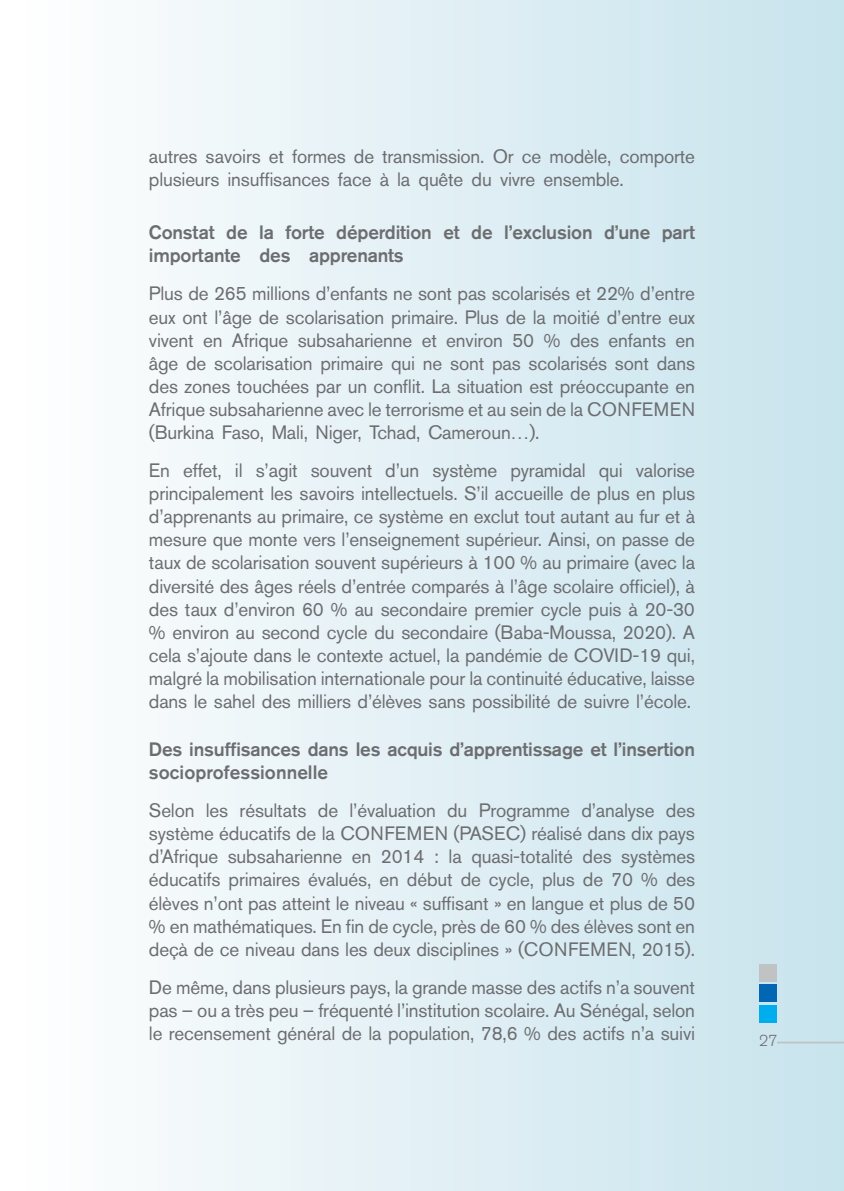
<style>
.page{position:relative;width:844px;height:1191px;background:#fff}
.page>*{position:absolute;margin:0;border:0;box-sizing:border-box;transform-origin:0 0}
.t1{font:19.25px/23.1px "Akzidenz Grotesk BE";letter-spacing:-.01em;color:#6c6d70;text-align:justify}
.t2{font:500 19.25px/23.1px "Akzidenz Grotesk BE";letter-spacing:-.01em;color:#6c6d70}
.t3{font:300 15.75px "Akzidenz Grotesk BE";color:#6c6d70}
</style>
<div class="page">
<div style="left:0;top:0;width:843px;height:1191px;background:linear-gradient(to right,#fff,#c7e3ec)"></div>
<div style="left:759px;top:1004px;width:17px;height:18px;background:#00aeef"></div>
<div style="left:759px;top:984px;width:17px;height:18px;background:#0166b3"></div>
<div style="left:759px;top:964px;width:17px;height:18px;background:#bfc3c4"></div>
<hr style="left:776px;top:1041px;width:67px;height:2px;background:#bfc3c4">
<p class="t1" style="left:149px;top:145px;width:547px">autres savoirs et formes de transmission. Or ce modèle, comporte plusieurs insuffisances face à la quête du vivre ensemble.</p>
<p class="t2" style="left:149px;top:221px;width:547px">Constat de la forte déperdition et de l’exclusion d’une part importante des apprenants</p>
<p class="t1" style="left:149px;top:282px;width:547px">Plus de 265 millions d’enfants ne sont pas scolarisés et 22% d’entre eux ont l’âge de scolarisation primaire. Plus de la moitié d’entre eux vivent en Afrique subsaharienne et environ 50 % des enfants en âge de scolarisation primaire qui ne sont pas scolarisés sont dans des zones touchées par un conflit. La situation est préoccupante en Afrique subsaharienne avec le terrorisme et au sein de la CONFEMEN (Burkina Faso, Mali, Niger, Tchad, Cameroun…).</p>
<p class="t1" style="left:149px;top:458px;width:547px">En effet, il s’agit souvent d’un système pyramidal qui valorise principalement les savoirs intellectuels. S’il accueille de plus en plus d’apprenants au primaire, ce système en exclut tout autant au fur et à mesure que monte vers l’enseignement supérieur. Ainsi, on passe de taux de scolarisation souvent supérieurs à 100 % au primaire (avec la diversité des âges réels d’entrée comparés à l’âge scolaire officiel), à des taux d’environ 60 % au secondaire premier cycle puis à 20-30 % environ au second cycle du secondaire (Baba-Moussa, 2020). A cela s’ajoute dans le contexte actuel, la pandémie de COVID-19 qui, malgré la mobilisation internationale pour la continuité éducative, laisse dans le sahel des milliers d’élèves sans possibilité de suivre l’école.</p>
<p class="t2" style="left:149px;top:737px;width:547px">Des insuffisances dans les acquis d’apprentissage et l’insertion socioprofessionnelle</p>
<p class="t1" style="left:149px;top:798px;width:547px">Selon les résultats de l’évaluation du Programme d’analyse des système éducatifs de la CONFEMEN (PASEC) réalisé dans dix pays d’Afrique subsaharienne en 2014 : la quasi-totalité des systèmes éducatifs primaires évalués, en début de cycle, plus de 70 % des élèves n’ont pas atteint le niveau « suffisant » en langue et plus de 50 % en mathématiques. En fin de cycle, près de 60 % des élèves sont en deçà de ce niveau dans les deux disciplines » (CONFEMEN, 2015).</p>
<p class="t1" style="left:149px;top:975px;width:547px">De même, dans plusieurs pays, la grande masse des actifs n’a souvent pas – ou a très peu – fréquenté l’institution scolaire. Au Sénégal, selon le recensement général de la population, 78,6 % des actifs n’a suivi</p>
<p class="t3" style="left:759px;top:1032px;width:20px">27</p>
</div>
